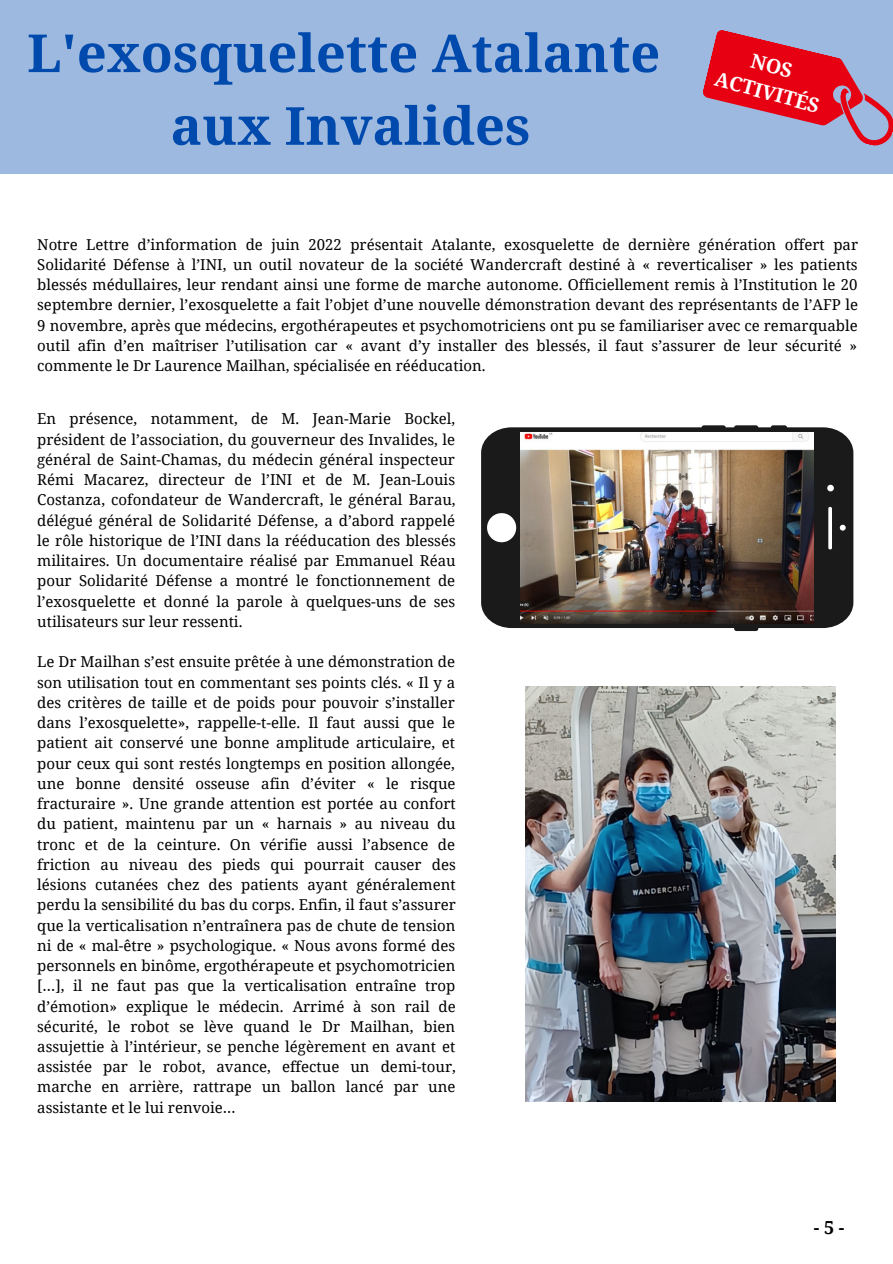
<style>
.page{position:relative;width:893px;height:1264px;background:#fff}
.page>*{position:absolute;margin:0;border:0;box-sizing:border-box;transform-origin:0 0}
.t1{font:700 52.5px "Noto Serif";color:#004aad}
.t2{font:700 19.65px "Noto Serif";color:#fff}
.t3{font:700 18px "Noto Serif";color:#000}
.t4{font:15px/20.2px "Noto Serif";color:#000;text-align:justify}
</style>
<div class="page">
<div style="left:0;top:0;width:892px;height:173px;background:#9db9df"></div>
<svg style="left:481px;top:425px;width:372px;height:206px;fill:#1a1a1a"></svg>
<img style="left:521px;top:432px;width:292px;height:192px">
<img style="left:525px;top:686px;width:310px;height:414px">
<svg style="left:703px;top:30px;width:189px;height:116px"></svg>
<p class="t1" style="left:27px;top:16px;width:634px">L'exosquelette Atalante</p>
<p class="t1" style="left:171px;top:89px;width:361px">aux Invalides</p>
<p class="t2" style="left:719px;top:65px;width:109px;rotate:15deg">ACTIVITÉS</p>
<p class="t4" style="left:37px;top:234px;width:822px">Notre Lettre d’information de juin 2022 présentait Atalante, exosquelette de dernière génération offert par Solidarité Défense à l’INI, un outil novateur de la société Wandercraft destiné à « reverticaliser » les patients blessés médullaires, leur rendant ainsi une forme de marche autonome. Officiellement remis à l’Institution le 20 septembre dernier, l’exosquelette a fait l’objet d’une nouvelle démonstration devant des représentants de l’AFP le 9 novembre, après que médecins, ergothérapeutes et psychomotriciens ont pu se familiariser avec ce remarquable outil afin d’en maîtriser l’utilisation car « avant d’y installer des blessés, il faut s’assurer de leur sécurité » commente le Dr Laurence Mailhan, spécialisée en rééducation.</p>
<p class="t4" style="left:37px;top:408px;width:420px">En présence, notamment, de M. Jean-Marie Bockel, président de l’association, du gouverneur des Invalides, le général de Saint-Chamas, du médecin général inspecteur Rémi Macarez, directeur de l’INI et de M. Jean-Louis Costanza, cofondateur de Wandercraft, le général Barau, délégué général de Solidarité Défense, a d’abord rappelé le rôle historique de l’INI dans la rééducation des blessés militaires. Un documentaire réalisé par Emmanuel Réau pour Solidarité Défense a montré le fonctionnement de l’exosquelette et donné la parole à quelques-uns de ses utilisateurs sur leur ressenti.</p>
<p class="t4" style="left:37px;top:651px;width:420px">Le Dr Mailhan s’est ensuite prêtée à une démonstration de son utilisation tout en commentant ses points clés. « Il y a des critères de taille et de poids pour pouvoir s’installer dans l’exosquelette», rappelle-t-elle. Il faut aussi que le patient ait conservé une bonne amplitude articulaire, et pour ceux qui sont restés longtemps en position allongée, une bonne densité osseuse afin d’éviter « le risque fracturaire ». Une grande attention est portée au confort du patient, maintenu par un « harnais » au niveau du tronc et de la ceinture. On vérifie aussi l’absence de friction au niveau des pieds qui pourrait causer des lésions cutanées chez des patients ayant généralement perdu la sensibilité du bas du corps. Enfin, il faut s’assurer que la verticalisation n’entraînera pas de chute de tension ni de « mal-être » psychologique. « Nous avons formé des personnels en binôme, ergothérapeute et psychomotricien […], il ne faut pas que la verticalisation entraîne trop d’émotion» explique le médecin. Arrimé à son rail de sécurité, le robot se lève quand le Dr Mailhan, bien assujettie à l’intérieur, se penche légèrement en avant et assistée par le robot, avance, effectue un demi-tour, marche en arrière, rattrape un ballon lancé par une assistante et le lui renvoie…</p>
<p class="t3" style="left:813px;top:1214px;width:32px">- 5 -</p>
</div>
